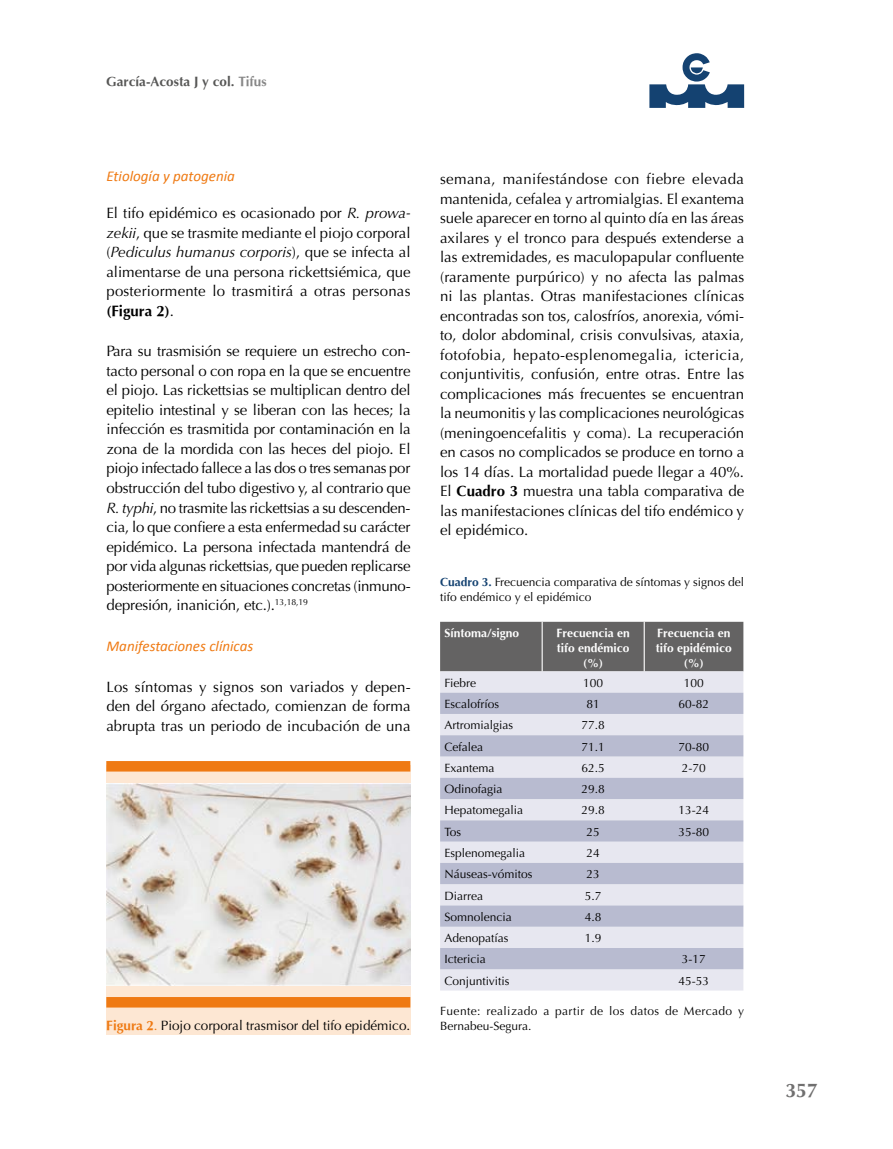
<style>
.page{position:relative;width:893px;height:1149px;background:#fff}
.page>*{position:absolute;margin:0;border:0;box-sizing:border-box;transform-origin:0 0}
.t1{font:700 19.5px "Optima";color:#706f6f}
.t2{font:15px/19.5px "Optima";color:#000;text-align:justify}
.t3{font:italic 15px "Calibri";color:#ef7a13}
.t4{font:13.5px "Optima";color:#000}
.t5{font:700 13.5px "Optima";color:#575756}
.t6{font:12px/15px "Optima";color:#000}
.t7{font:700 12px/15px "Optima";color:#fff;text-align:center}
.t8{font:12px/15px "Optima";letter-spacing:.035em;color:#000}
.s1{color:#878787}
.s2{font-style:italic}
.s3{font-weight:700}
.s4{font-weight:700;color:#ef7a13}
.s5{color:#ef7a13}
.s6{font-weight:700;color:#144271}
</style>
<div class="page">
<svg style="left:649px;top:53px;width:95px;height:55px"></svg>
<div style="left:106px;top:764px;width:304px;height:270px;background:#fde7d3"></div>
<div style="left:106px;top:996px;width:304px;height:11px;background:#ef7a13"></div>
<div style="left:106px;top:760px;width:304px;height:11px;background:#ef7a13"></div>
<img style="left:106px;top:783px;width:304px;height:202px">
<div style="left:440px;top:621px;width:303px;height:50px;background:#646363"></div>
<div style="left:440px;top:671px;width:303px;height:319px;background:#e7e7f0"></div>
<svg style="left:440px;top:692px;width:303px;height:276px;background:#cecfde"></svg>
<hr style="left:542px;top:621px;width:1px;height:50px;background:#fff">
<hr style="left:644px;top:621px;width:1px;height:50px;background:#fff">
<p class="t5" style="left:106px;top:74px;width:162px">García-Acosta J y col. <span class="s1">Tifus</span></p>
<p class="t3" style="left:106px;top:166px;width:130px">Etiología y patogenia</p>
<p class="t2" style="left:106px;top:203px;width:306px">El tifo epidémico es ocasionado por <span class="s2">R. prowa&shy;zekii</span>, que se trasmite mediante el piojo corporal (<span class="s2">Pediculus humanus corporis</span>), que se infecta al alimentarse de una persona rickettsiémica, que posteriormente lo trasmitirá a otras personas <span class="s3">(Figura 2)</span>.</p>
<p class="t2" style="left:106px;top:341px;width:306px">Para su trasmisión se requiere un estrecho con&shy;tacto personal o con ropa en la que se encuentre el piojo. Las rickettsias se multiplican dentro del epitelio intestinal y se liberan con las heces; la infección es trasmitida por contaminación en la zona de la mordida con las heces del piojo. El piojo infectado fallece a las dos o tres semanas por obstrucción del tubo digestivo y, al contrario que <span class="s2">R. typhi</span>, no trasmite las rickettsias a su descenden&shy;cia, lo que confiere a esta enfermedad su carácter epidémico. La persona infectada mantendrá de por vida algunas rickettsias, que pueden replicarse posteriormente en situaciones concretas (inmuno&shy;depresión, inanición, etc.).<sup>13,18,19</sup></p>
<p class="t3" style="left:106px;top:635px;width:148px">Manifestaciones clínicas</p>
<p class="t2" style="left:106px;top:676px;width:306px">Los síntomas y signos son variados y depen&shy;den del órgano afectado, comienzan de forma abrupta tras un periodo de incubación de una</p>
<p class="t4" style="left:106px;top:1017px;width:305px"><span class="s4">Figura 2</span><span class="s5">.</span> Piojo corporal trasmisor del tifo epidémico.</p>
<p class="t2" style="left:440px;top:169px;width:306px">semana, manifestándose con fiebre elevada mantenida, cefalea y artromialgias. El exantema suele aparecer en torno al quinto día en las áreas axilares y el tronco para después extenderse a las extremidades, es maculopapular confluente (raramente purpúrico) y no afecta las palmas ni las plantas. Otras manifestaciones clínicas encontradas son tos, calosfríos, anorexia, vómi&shy;to, dolor abdominal, crisis convulsivas, ataxia, fotofobia, hepato-esplenomegalia, ictericia, conjuntivitis, confusión, entre otras. Entre las complicaciones más frecuentes se encuentran la neumonitis y las complicaciones neurológicas (meningoencefalitis y coma). La recuperación en casos no complicados se produce en torno a los 14 días. La mortalidad puede llegar a 40%.<br>El <span class="s3">Cuadro 3</span> muestra una tabla comparativa de las manifestaciones clínicas del tifo endémico y el epidémico.</p>
<p class="t6" style="left:440px;top:574px;width:306px"><span class="s6">Cuadro 3.</span> Frecuencia comparativa de síntomas y signos del tifo endémico y el epidémico</p>
<p class="t7" style="left:444px;top:625px;width:76px">Síntoma/signo</p>
<p class="t7" style="left:556px;top:625px;width:75px">Frecuencia en tifo endémico (%)</p>
<p class="t7" style="left:656px;top:625px;width:77px">Frecuencia en tifo epidémico (%)</p>
<p class="t6" style="left:444px;top:675px;width:33px">Fiebre</p>
<p class="t6" style="left:583px;top:675px;width:22px">100</p>
<p class="t6" style="left:684px;top:675px;width:22px">100</p>
<p class="t6" style="left:444px;top:696px;width:56px">Escalofríos</p>
<p class="t6" style="left:586px;top:696px;width:15px">81</p>
<p class="t6" style="left:678px;top:696px;width:32px">60-82</p>
<p class="t6" style="left:444px;top:717px;width:70px">Artromialgias</p>
<p class="t6" style="left:581px;top:717px;width:25px">77.8</p>
<p class="t6" style="left:444px;top:739px;width:40px">Cefalea</p>
<p class="t6" style="left:581px;top:739px;width:25px">71.1</p>
<p class="t6" style="left:678px;top:739px;width:32px">70-80</p>
<p class="t6" style="left:444px;top:760px;width:52px">Exantema</p>
<p class="t6" style="left:582px;top:760px;width:25px">62.5</p>
<p class="t6" style="left:682px;top:760px;width:26px">2-70</p>
<p class="t6" style="left:444px;top:781px;width:60px">Odinofagia</p>
<p class="t6" style="left:582px;top:781px;width:25px">29.8</p>
<p class="t6" style="left:444px;top:802px;width:80px">Hepatomegalia</p>
<p class="t6" style="left:582px;top:802px;width:25px">29.8</p>
<p class="t6" style="left:678px;top:802px;width:32px">13-24</p>
<p class="t6" style="left:444px;top:824px;width:18px">Tos</p>
<p class="t6" style="left:587px;top:824px;width:15px">25</p>
<p class="t6" style="left:678px;top:824px;width:32px">35-80</p>
<p class="t6" style="left:444px;top:845px;width:82px">Esplenomegalia</p>
<p class="t6" style="left:587px;top:845px;width:15px">24</p>
<p class="t6" style="left:444px;top:866px;width:90px">Náuseas-vómitos</p>
<p class="t6" style="left:587px;top:866px;width:15px">23</p>
<p class="t6" style="left:444px;top:887px;width:40px">Diarrea</p>
<p class="t6" style="left:585px;top:887px;width:18px">5.7</p>
<p class="t6" style="left:444px;top:909px;width:69px">Somnolencia</p>
<p class="t6" style="left:585px;top:909px;width:18px">4.8</p>
<p class="t6" style="left:444px;top:930px;width:66px">Adenopatías</p>
<p class="t6" style="left:585px;top:930px;width:18px">1.9</p>
<p class="t6" style="left:444px;top:951px;width:43px">Ictericia</p>
<p class="t6" style="left:682px;top:951px;width:26px">3-17</p>
<p class="t6" style="left:444px;top:972px;width:67px">Conjuntivitis</p>
<p class="t6" style="left:678px;top:972px;width:32px">45-53</p>
<p class="t8" style="left:440px;top:1002px;width:305px">Fuente: realizado a partir de los datos de Mercado y<br>Bernabeu-Segura.</p>
<h1 class="t1" style="left:785px;top:1079px;width:34px">357</h1>
</div>
